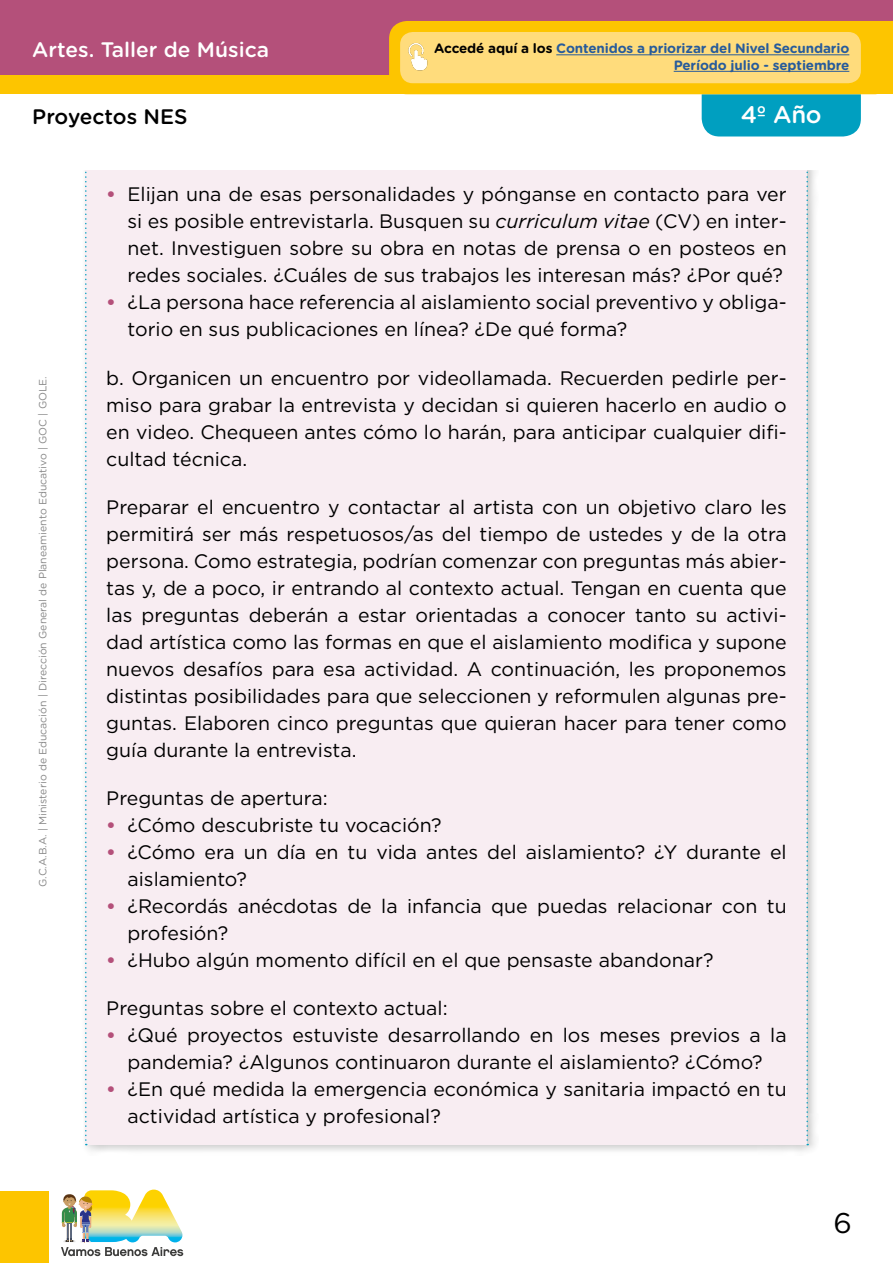
<style>
.page{position:relative;width:893px;height:1263px;background:#fff}
.page>*{position:absolute;margin:0;border:0;box-sizing:border-box;transform-origin:0 0}
.t1{font:28.5px "Gotham Rounded";color:#000}
.t2{font:500 24px "Gotham Rounded";color:#fff}
.t3{font:500 21px "Gotham Rounded";color:#fff}
.t4{font:500 21px "Gotham Rounded";color:#000}
.t5{font:19.5px/27px "Gotham";color:#000}
.t6{font:700 13.5px/16.5px "Gotham Rounded";letter-spacing:-.01em;color:#275b9b;text-align:right}
.t7{font:10.5px "Gotham Rounded";color:#878787}
.s1{color:#000}
.s2{font-weight:700;color:#b4507a}
.s3{font-style:italic}
</style>
<div class="page">
<div style="left:0;top:0;width:893px;height:78px;background:#b4507a"></div>
<div style="left:0;top:1191px;width:48px;height:72px;background:#fdc500"></div>
<svg style="left:61px;top:1189px;width:122px;height:67px"></svg>
<div style="left:0;top:75px;width:893px;height:19px;background:#fdc500"></div>
<svg style="left:389px;top:21px;width:504px;height:115px"></svg>
<div style="left:400px;top:32px;width:461px;height:51px;background:#ffdc7c;border-radius:13px"></div>
<img style="left:400px;top:33px;width:28px;height:48px">
<hr style="left:556px;top:54px;width:293px;height:1px;background:#275b9b">
<hr style="left:674px;top:71px;width:175px;height:1px;background:#275b9b">
<div style="left:80px;top:158px;width:738px;height:998px;background:#000;opacity:.22"></div>
<div style="left:85px;top:170px;width:723px;height:975px;background:#f8edf2"></div>
<div style="left:66px;top:155px;width:762px;height:15px;background:#fff"></div>
<p class="t3" style="left:32px;top:35px;width:238px">Artes. Taller de Música</p>
<p class="t4" style="left:32px;top:101px;width:157px">Proyectos NES</p>
<p class="t6" style="left:434px;top:40px;width:417px"><span class="s1">Accedé aquí a los</span> Contenidos a priorizar del Nivel Secundario<br>Período julio - septiembre</p>
<p class="t2" style="left:741px;top:97px;width:82px">4º Año</p>
<p class="t7" style="left:36px;top:887px;width:512px;rotate:-90deg">G.C.A.B.A. | Ministerio de Educación | Dirección General de Planeamiento Educativo | GOC | GOLE.</p>
<p class="t5" style="left:128px;top:180px;width:661px;text-align:justify;text-indent:-21px"><span class="s2">•</span> Elijan una de esas personalidades y pónganse en contacto para ver si es posible entrevistarla. Busquen su <span class="s3">curriculum vitae</span> (CV) en inter&shy;net. Investiguen sobre su obra en notas de prensa o en posteos en redes sociales. ¿Cuáles de sus trabajos les interesan más? ¿Por qué?</p>
<p class="t5" style="left:128px;top:288px;width:661px;text-indent:-21px"><span class="s2">•</span> ¿La persona hace referencia al aislamiento social preventivo y obliga&shy;torio en sus publicaciones en línea? ¿De qué forma?</p>
<p class="t5" style="left:106px;top:364px;width:682px;text-align:justify">b. Organicen un encuentro por videollamada. Recuerden pedirle per&shy;miso para grabar la entrevista y decidan si quieren hacerlo en audio o en video. Chequeen antes cómo lo harán, para anticipar cualquier difi&shy;cultad técnica.</p>
<p class="t5" style="left:106px;top:493px;width:682px;text-align:justify">Preparar el encuentro y contactar al artista con un objetivo claro les permitirá ser más respetuosos/as del tiempo de ustedes y de la otra persona. Como estrategia, podrían comenzar con preguntas más abier&shy;tas y, de a poco, ir entrando al contexto actual. Tengan en cuenta que las preguntas deberán a estar orientadas a conocer tanto su activi&shy;dad artística como las formas en que el aislamiento modifica y supone nuevos desafíos para esa actividad. A continuación, les proponemos distintas posibilidades para que seleccionen y reformulen algunas pre&shy;guntas. Elaboren cinco preguntas que quieran hacer para tener como guía durante la entrevista.</p>
<p class="t5" style="left:106px;top:784px;width:223px">Preguntas de apertura:</p>
<p class="t5" style="left:106px;top:811px;width:337px"><span class="s2">•</span> ¿Cómo descubriste tu vocación?</p>
<p class="t5" style="left:128px;top:838px;width:661px;text-indent:-21px"><span class="s2">•</span> ¿Cómo era un día en tu vida antes del aislamiento? ¿Y durante el aislamiento?</p>
<p class="t5" style="left:128px;top:892px;width:661px;text-indent:-21px"><span class="s2">•</span> ¿Recordás anécdotas de la infancia que puedas relacionar con tu profesión?</p>
<p class="t5" style="left:106px;top:946px;width:609px"><span class="s2">•</span> ¿Hubo algún momento difícil en el que pensaste abandonar?</p>
<p class="t5" style="left:106px;top:994px;width:343px">Preguntas sobre el contexto actual:</p>
<p class="t5" style="left:106px;top:1021px;width:682px;text-align:center"><span class="s2">•</span> ¿Qué proyectos estuviste desarrollando en los meses previos a la pandemia? ¿Algunos continuaron durante el aislamiento? ¿Cómo?</p>
<p class="t5" style="left:128px;top:1075px;width:661px;text-indent:-21px"><span class="s2">•</span> ¿En qué medida la emergencia económica y sanitaria impactó en tu actividad artística y profesional?</p>
<h1 class="t1" style="left:833px;top:1203px;width:20px">6</h1>
</div>
